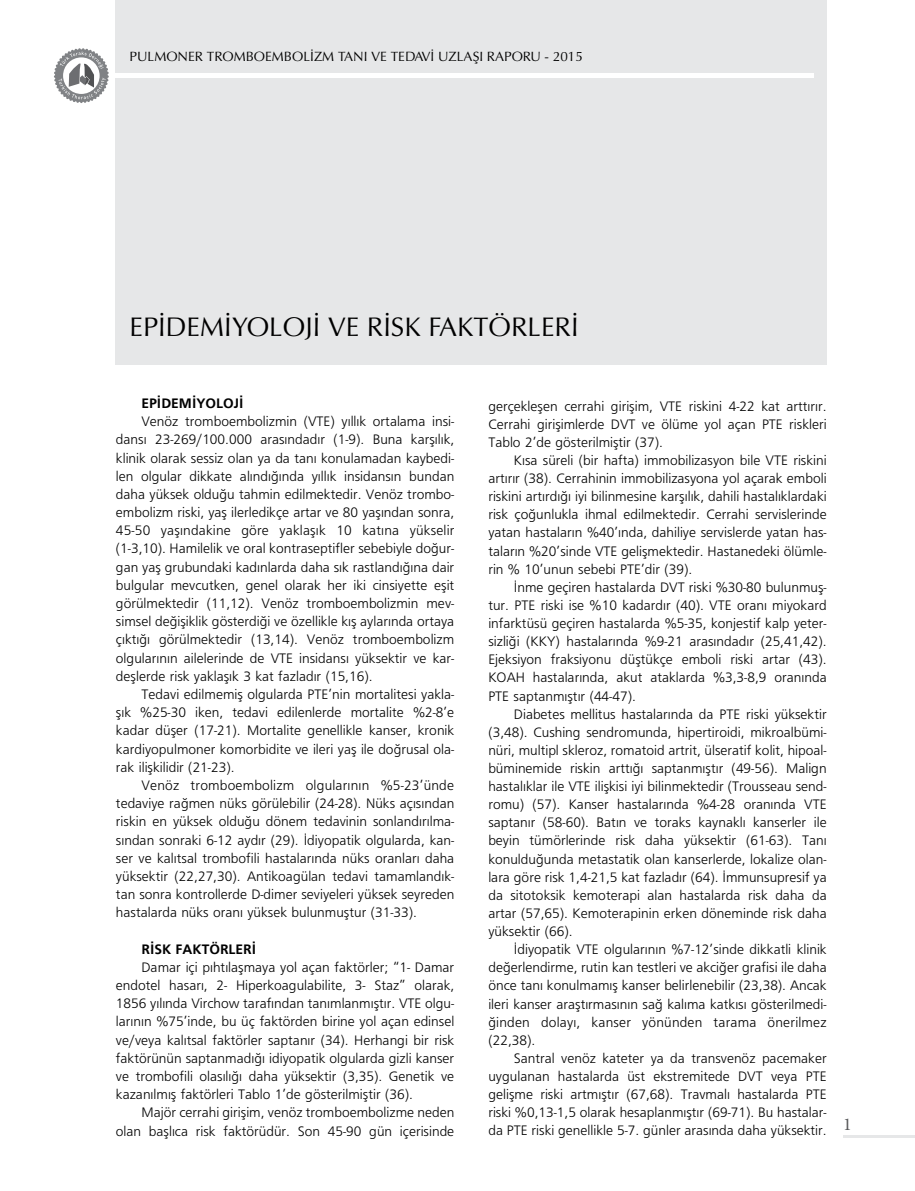
<style>
.page{position:relative;width:915px;height:1191px;background:#fff}
.page>*{position:absolute;margin:0;border:0;box-sizing:border-box;transform-origin:0 0}
.t1{font:27px "Optima Normal Tr";color:#000}
.t2{font:18px "Minion Pro";color:#58595b}
.t3{font:14.25px/18.1px "Gill Sans Lightpcw";color:#000;text-align:justify}
.t4{font:14.25px "Gill Sans Boldpcw";color:#000}
.t5{font:13.5px "Optima Normal Tr";color:#000}
</style>
<div class="page">
<div style="left:115px;top:0;width:711px;height:365px;background:#e6e7e8"></div>
<hr style="left:5px;top:74px;width:808px;height:4px;background:#fff">
<svg style="left:54px;top:48px;width:55px;height:55px"></svg>
<hr style="left:843px;top:1135px;width:71px;height:3px;background:#e6e7e8">
<p class="t5" style="left:129px;top:48px;width:454px">PULMONER TROMBOEMBOLİZM TANI VE TEDAVİ UZLAŞI RAPORU - 2015</p>
<h1 class="t1" style="left:129px;top:310px;width:450px">EPİDEMİYOLOJİ VE RİSK FAKTÖRLERİ</h1>
<p class="t4" style="left:141px;top:395px;width:104px">EPİDEMİYOLOJİ</p>
<p class="t3" style="left:116px;top:412px;width:340px;text-indent:26px">Venöz tromboembolizmin (VTE) yıllık ortalama insi&shy;dansı 23-269/100.000 arasındadır (1-9). Buna karşılık, klinik olarak sessiz olan ya da tanı konulamadan kaybedi&shy;len olgular dikkate alındığında yıllık insidansın bundan daha yüksek olduğu tahmin edilmektedir. Venöz trombo&shy;embolizm riski, yaş ilerledikçe artar ve 80 yaşından sonra, 45-50 yaşındakine göre yaklaşık 10 katına yükselir (1-3,10). Hamilelik ve oral kontraseptifler sebebiyle doğur&shy;gan yaş grubundaki kadınlarda daha sık rastlandığına dair bulgular mevcutken, genel olarak her iki cinsiyette eşit görülmektedir (11,12). Venöz tromboembolizmin mev&shy;simsel değişiklik gösterdiği ve özellikle kış aylarında ortaya çıktığı görülmektedir (13,14). Venöz tromboembolizm olgularının ailelerinde de VTE insidansı yüksektir ve kar&shy;deşlerde risk yaklaşık 3 kat fazladır (15,16).</p>
<p class="t3" style="left:116px;top:685px;width:340px;text-indent:26px">Tedavi edilmemiş olgularda PTE’nin mortalitesi yakla&shy;şık %25-30 iken, tedavi edilenlerde mortalite %2-8’e kadar düşer (17-21). Mortalite genellikle kanser, kronik kardiyopulmoner komorbidite ve ileri yaş ile doğrusal ola&shy;rak ilişkilidir (21-23).</p>
<p class="t3" style="left:116px;top:776px;width:340px;text-indent:26px">Venöz tromboembolizm olgularının %5-23’ünde tedaviye rağmen nüks görülebilir (24-28). Nüks açısından riskin en yüksek olduğu dönem tedavinin sonlandırılma&shy;sından sonraki 6-12 aydır (29). İdiyopatik olgularda, kan&shy;ser ve kalıtsal trombofili hastalarında nüks oranları daha yüksektir (22,27,30). Antikoagülan tedavi tamamlandık&shy;tan sonra kontrollerde D-dimer seviyeleri yüksek seyreden hastalarda nüks oranı yüksek bulunmuştur (31-33).</p>
<p class="t4" style="left:141px;top:940px;width:116px">RİSK FAKTÖRLERİ</p>
<p class="t3" style="left:116px;top:957px;width:340px;text-indent:26px">Damar içi pıhtılaşmaya yol açan faktörler; “1- Damar endotel hasarı, 2- Hiperkoagulabilite, 3- Staz” olarak, 1856 yılında Virchow tarafından tanımlanmıştır. VTE olgu&shy;larının %75’inde, bu üç faktörden birine yol açan edinsel ve/veya kalıtsal faktörler saptanır (34). Herhangi bir risk faktörünün saptanmadığı idiyopatik olgularda gizli kanser ve trombofili olasılığı daha yüksektir (3,35). Genetik ve kazanılmış faktörleri Tablo 1’de gösterilmiştir (36).</p>
<p class="t3" style="left:116px;top:1103px;width:340px;text-align:right">Majör cerrahi girişim, venöz tromboembolizme neden olan başlıca risk faktörüdür. Son 45-90 gün içerisinde</p>
<p class="t3" style="left:488px;top:396px;width:340px">gerçekleşen cerrahi girişim, VTE riskini 4-22 kat arttırır.<br>Cerrahi girişimlerde DVT ve ölüme yol açan PTE riskleri Tablo 2’de gösterilmiştir (37).</p>
<p class="t3" style="left:488px;top:451px;width:340px;text-indent:26px">Kısa süreli (bir hafta) immobilizasyon bile VTE riskini artırır (38). Cerrahinin immobilizasyona yol açarak emboli riskini artırdığı iyi bilinmesine karşılık, dahili hastalıklardaki risk çoğunlukla ihmal edilmektedir. Cerrahi servislerinde yatan hastaların %40’ında, dahiliye servislerde yatan has&shy;taların %20’sinde VTE gelişmektedir. Hastanedeki ölümle&shy;rin % 10’unun sebebi PTE’dir (39).</p>
<p class="t3" style="left:488px;top:578px;width:340px;text-indent:26px">İnme geçiren hastalarda DVT riski %30-80 bulunmuş&shy;tur. PTE riski ise %10 kadardır (40). VTE oranı miyokard infarktüsü geçiren hastalarda %5-35, konjestif kalp yeter&shy;sizliği (KKY) hastalarında %9-21 arasındadır (25,41,42).<br>Ejeksiyon fraksiyonu düştükçe emboli riski artar (43).<br>KOAH hastalarında, akut ataklarda %3,3-8,9 oranında PTE saptanmıştır (44-47).</p>
<p class="t3" style="left:488px;top:704px;width:340px;text-indent:26px">Diabetes mellitus hastalarında da PTE riski yüksektir (3,48). Cushing sendromunda, hipertiroidi, mikroalbümi&shy;nüri, multipl skleroz, romatoid artrit, ülseratif kolit, hipoal&shy;büminemide riskin arttığı saptanmıştır (49-56). Malign hastalıklar ile VTE ilişkisi iyi bilinmektedir (Trousseau send&shy;romu) (57). Kanser hastalarında %4-28 oranında VTE saptanır (58-60). Batın ve toraks kaynaklı kanserler ile beyin tümörlerinde risk daha yüksektir (61-63). Tanı konulduğunda metastatik olan kanserlerde, lokalize olan&shy;lara göre risk 1,4-21,5 kat fazladır (64). İmmunsupresif ya da sitotoksik kemoterapi alan hastalarda risk daha da artar (57,65). Kemoterapinin erken döneminde risk daha yüksektir (66).</p>
<p class="t3" style="left:488px;top:940px;width:340px;text-indent:26px">İdiyopatik VTE olgularının %7-12’sinde dikkatli klinik değerlendirme, rutin kan testleri ve akciğer grafisi ile daha önce tanı konulmamış kanser belirlenebilir (23,38). Ancak ileri kanser araştırmasının sağ kalıma katkısı gösterilmedi&shy;ğinden dolayı, kanser yönünden tarama önerilmez (22,38).</p>
<p class="t3" style="left:488px;top:1048px;width:340px;text-indent:26px">Santral venöz kateter ya da transvenöz pacemaker uygulanan hastalarda üst ekstremitede DVT veya PTE gelişme riski artmıştır (67,68). Travmalı hastalarda PTE riski %0,13-1,5 olarak hesaplanmıştır (69-71). Bu hastalar&shy;da PTE riski genellikle 5-7. günler arasında daha yüksektir.</p>
<p class="t2" style="left:842px;top:1112px;width:10px">1</p>
</div>
